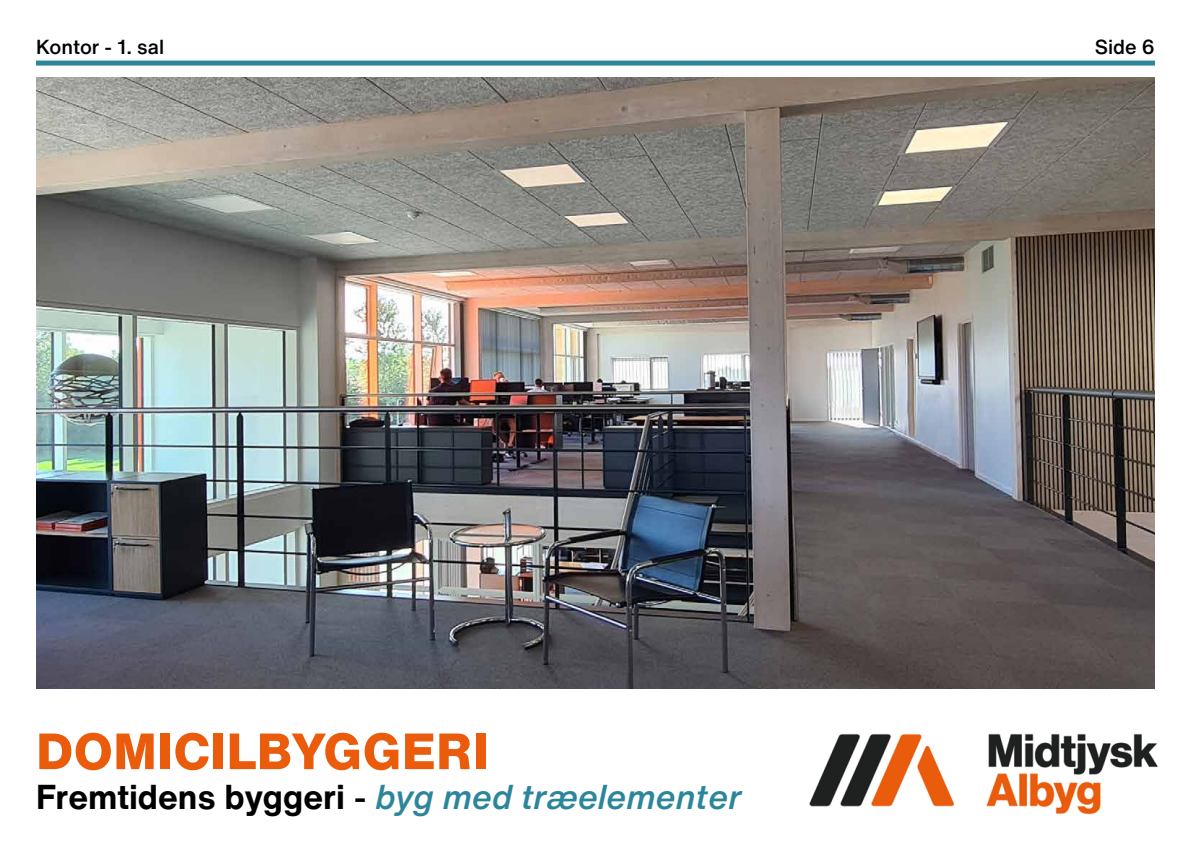
<style>
.page{position:relative;width:1191px;height:842px;background:#fff}
.page>*{position:absolute;margin:0;border:0;box-sizing:border-box;transform-origin:0 0}
.t1{font:800 50px "Helvetica Now Text";letter-spacing:.01em;color:#ea5b0b}
.t2{font:italic 500 34px "Helvetica Now Text";color:#2b869b}
.t3{font:500 20px "Helvetica Now Text";color:#000}
.s1{font-weight:700;font-style:normal;color:#000}
.s2{font-style:normal;color:#000}
</style>
<div class="page">
<img style="left:36px;top:78px;width:1119px;height:611px">
<div style="left:36px;top:61px;width:1119px;height:5px;background:#2b869b"></div>
<img style="left:809px;top:733px;width:349px;height:82px">
<p class="t3" style="left:36px;top:34px;width:130px">Kontor - 1. sal</p>
<p class="t3" style="left:1094px;top:33px;width:62px">Side 6</p>
<h1 class="t1" style="left:36px;top:717px;width:454px">DOMICILBYGGERI</h1>
<p class="t2" style="left:36px;top:774px;width:707px"><span class="s1">Fremtidens byggeri</span> <span class="s2">-</span> byg med træelementer</p>
</div>
